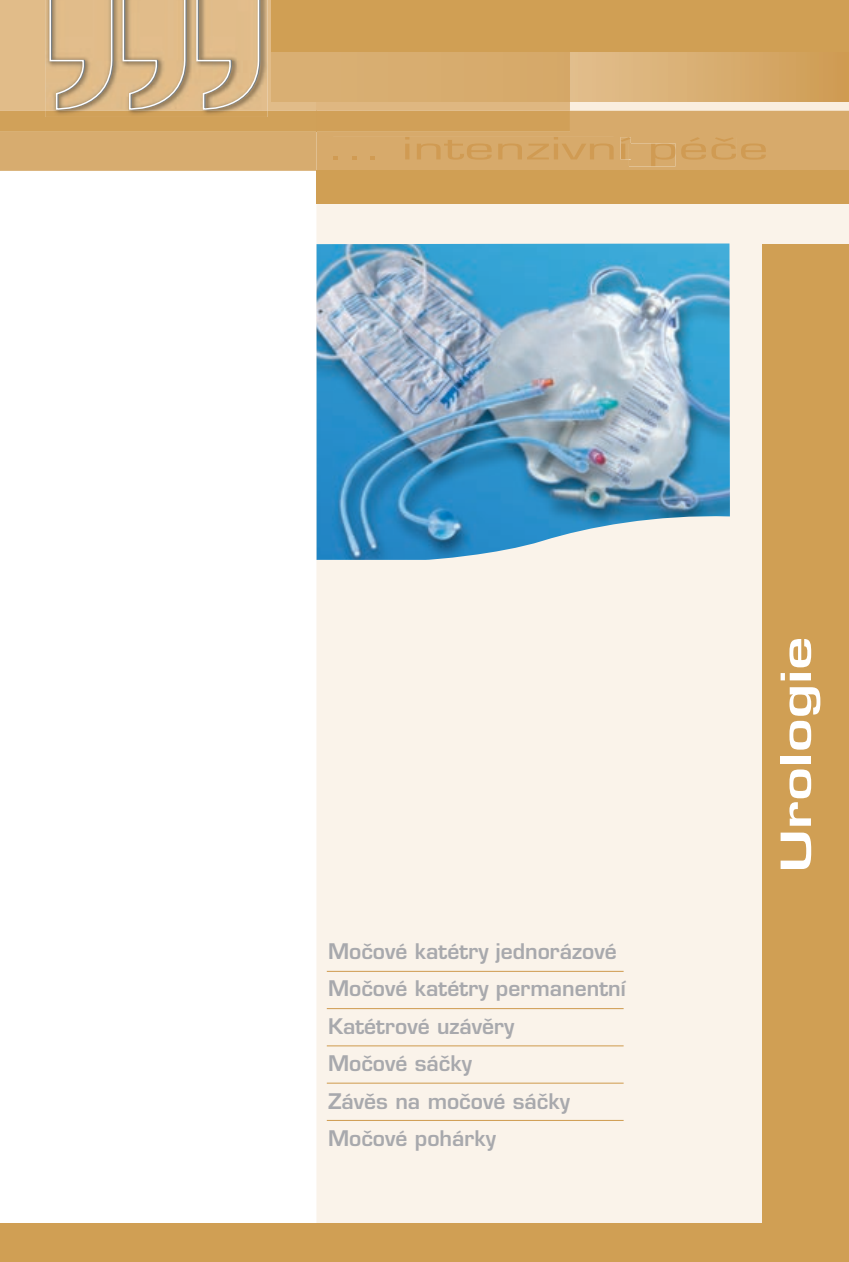
<style>
.page{position:relative;width:849px;height:1262px;background:#fff}
.page>*{position:absolute;margin:0;border:0;box-sizing:border-box;transform-origin:0 0}
.t1{font:600 40.5px "Eurostile CE";color:#fff;scale:1.44 1}
.t2{font:30px "Eurostile CE";color:#d09b53;scale:1.8 1}
.t3{font:600 21px/37.5px "Eurostile CE";color:#a8a9ad}
</style>
<div class="page">
<div style="left:316px;top:204px;width:533px;height:1019px;background:#faf3ea"></div>
<div style="left:0;top:1223px;width:849px;height:38px;background:#d09f54"></div>
<div style="left:316px;top:171px;width:533px;height:33px;background:#d09f54"></div>
<div style="left:762px;top:244px;width:87px;height:992px;background:#d09f54"></div>
<svg style="left:0;top:0;width:849px;height:171px"></svg>
<img style="left:318px;top:243px;width:412px;height:317px">
<hr style="left:327px;top:971px;width:297px;height:1px;background:#ce9a4d">
<hr style="left:327px;top:1008px;width:297px;height:1px;background:#ce9a4d">
<hr style="left:327px;top:1045px;width:297px;height:1px;background:#ce9a4d">
<hr style="left:327px;top:1082px;width:297px;height:1px;background:#ce9a4d">
<hr style="left:327px;top:1120px;width:297px;height:1px;background:#ce9a4d">
<h2 class="t2" style="left:327px;top:137px;width:247px">... intenzivní péãe</h2>
<p class="t3" style="left:328px;top:934px;width:299px">Moãové katétry jednorázové<br>Moãové katétry permanentní<br>Katétrové uzávûry<br>Moãové sáãky<br>Závûs na moãové sáãky<br>Moãové pohárky</p>
<h1 class="t1" style="left:781px;top:872px;width:165px;rotate:-90deg">Urologie</h1>
</div>
